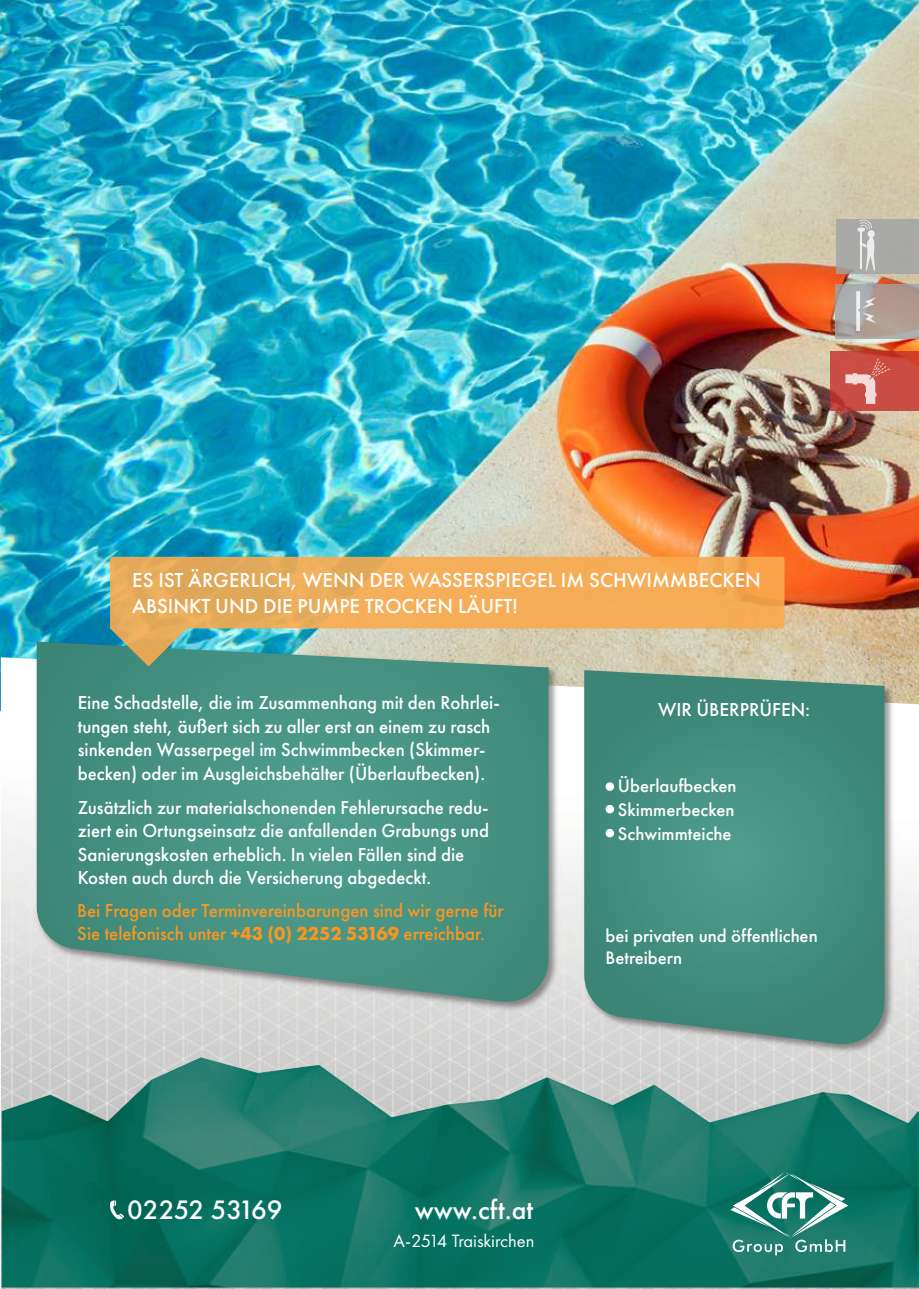
<style>
.page{position:relative;width:919px;height:1289px;background:#fff}
.page>*{position:absolute;margin:0;border:0;box-sizing:border-box;transform-origin:0 0}
.t1{font:500 27.75px "Futura PT";color:#fff}
.t2{font:500 21px/25.2px "Futura PT";color:#fff}
.t3{font:500 19.5px/23.4px "Futura PT";color:#fff}
.t4{font:500 19.5px/23.4px "Futura PT";color:#f79722}
.t5{font:500 18.75px/24px "Futura PT";color:#fff;text-align:justify}
.t6{font:18.45px "Futura PT";letter-spacing:-.005em;color:#fff}
.s1{font-weight:700}
</style>
<div class="page">
<img style="left:0;top:0;width:918px;height:710px">
<img style="left:1px;top:657px;width:917px;height:631px">
<img style="left:2px;top:1057px;width:916px;height:230px">
<svg style="left:110px;top:1200px;width:14px;height:19px"></svg>
<img style="left:33px;top:637px;width:527px;height:376px">
<svg style="left:37px;top:641px;width:511px;height:360px;background:#509687"></svg>
<img style="left:580px;top:666px;width:316px;height:389px">
<svg style="left:584px;top:670px;width:300px;height:374px;background:#4a9081"></svg>
<svg style="left:110px;top:557px;width:674px;height:109px;background:#d7b274"></svg>
<svg style="left:730px;top:1171px;width:118px;height:84px"></svg>
<svg style="left:830px;top:351px;width:88px;height:60px;background:#c7493f"></svg>
<div style="left:835px;top:219px;width:83px;height:54px;background:#a9a9a7"></div>
<svg style="left:835px;top:284px;width:83px;height:54px;background:#ad9f99"></svg>
<svg style="left:857px;top:220px;width:18px;height:51px"></svg>
<svg style="left:856px;top:291px;width:20px;height:40px"></svg>
<svg style="left:845px;top:358px;width:44px;height:46px;background:#d37068"></svg>
<div style="left:605px;top:782px;width:9px;height:8px;background:#fff;border-radius:50%"></div>
<div style="left:605px;top:805px;width:9px;height:8px;background:#fff;border-radius:50%"></div>
<div style="left:605px;top:829px;width:9px;height:8px;background:#fff;border-radius:50%"></div>
<p class="t2" style="left:132px;top:567px;width:630px">ES IST ÄRGERLICH, WENN DER WASSERSPIEGEL IM SCHWIMMBECKEN<br>ABSINKT UND DIE PUMPE TROCKEN LÄUFT!</p>
<p class="t3" style="left:78px;top:691px;width:423px">Eine Schadstelle, die im Zusammenhang mit den Rohrlei&shy;tungen steht, äußert sich zu aller erst an einem zu rasch sinkenden Wasserpegel im Schwimmbecken (Skimmer&shy;becken) oder im Ausgleichsbehälter (Überlaufbecken).</p>
<p class="t3" style="left:78px;top:795px;width:413px">Zusätzlich zur materialschonenden Fehlerursache redu&shy;ziert ein Ortungseinsatz die anfallenden Grabungs und Sanierungskosten erheblich. In vielen Fällen sind die Kosten auch durch die Versicherung abgedeckt.</p>
<p class="t4" style="left:77px;top:898px;width:428px">Bei Fragen oder Terminvereinbarungen sind wir gerne für<br>Sie telefonisch unter <span class="s1">+43 (0) 2252 53169</span> erreichbar.</p>
<p class="t3" style="left:658px;top:697px;width:154px">WIR ÜBERPRÜFEN:</p>
<p class="t5" style="left:618px;top:773px;width:120px">Überlaufbecken Skimmerbecken Schwimmteiche</p>
<p class="t5" style="left:605px;top:924px;width:214px;line-height:22.5px">bei privaten und öffentlichen<br>Betreibern</p>
<h1 class="t1" style="left:127px;top:1193px;width:157px">02252 53169</h1>
<h1 class="t1" style="left:415px;top:1193px;width:120px">www.cft.at</h1>
<p class="t6" style="left:393px;top:1229px;width:142px">A-2514 Traiskirchen</p>
</div>
